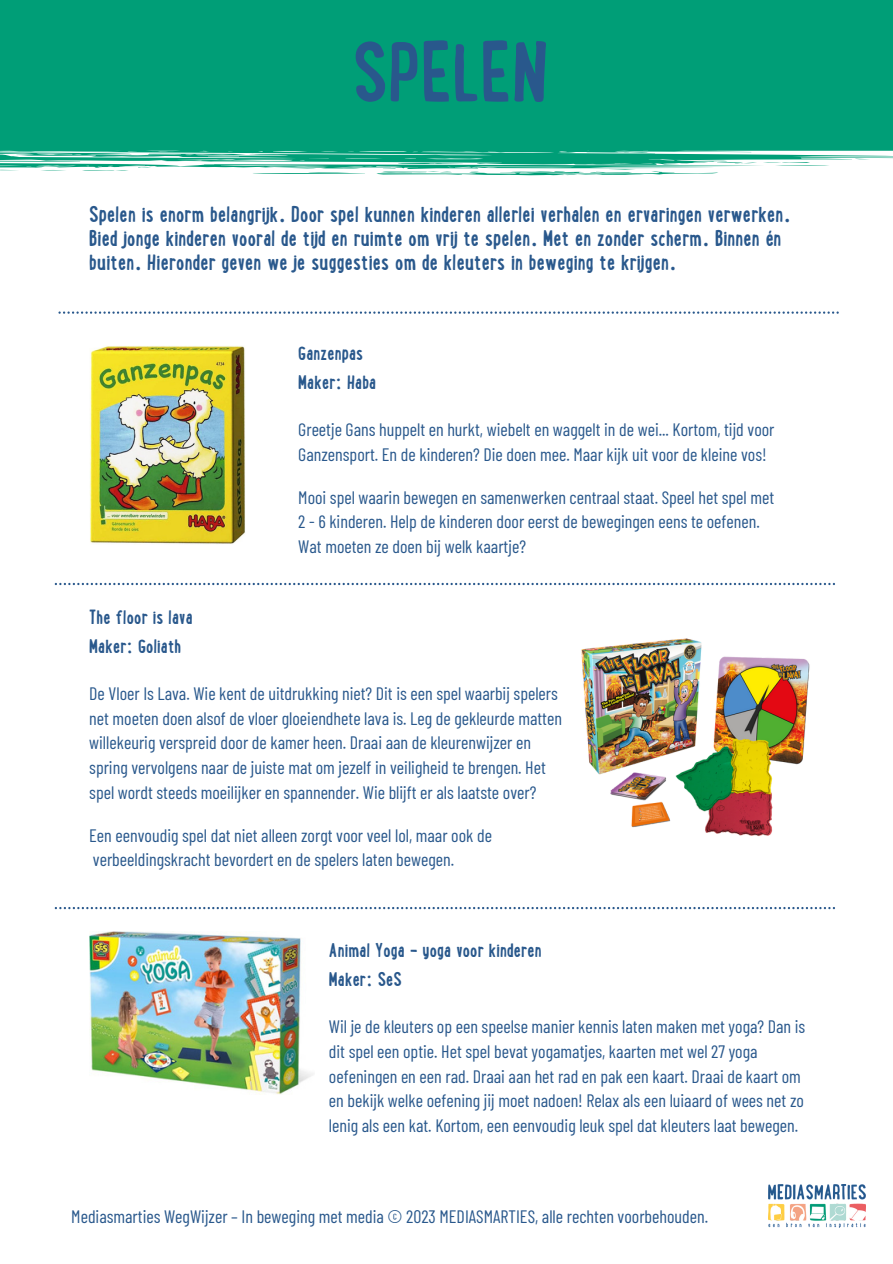
<style>
.page{position:relative;width:893px;height:1264px;background:#fff}
.page>*{position:absolute;margin:0;border:0;box-sizing:border-box;transform-origin:0 0}
.t1{font:700 89.85px "Lunch Box";color:#29588c}
.t2{font:700 24px/23.5px "Lunch Box";color:#29588c}
.t3{font:700 21px/29.2px "Lunch Box";color:#29588c}
.t4{font:18px/24.8px "Barlow Condensed";color:#29588c}
</style>
<div class="page">
<div style="left:0;top:0;width:892px;height:168px;background:#009e77"></div>
<div style="left:0;top:30px;width:80px;height:132px;background:#009e77"></div>
<svg style="left:41px;top:170px;width:25px;height:1px"></svg>
<svg style="left:0;top:170px;width:18px;height:1px"></svg>
<svg style="left:854px;top:159px;width:16px;height:1px"></svg>
<svg style="left:82px;top:170px;width:46px;height:1px"></svg>
<svg style="left:252px;top:162px;width:577px;height:14px"></svg>
<svg style="left:586px;top:152px;width:69px;height:1px"></svg>
<svg style="left:137px;top:167px;width:14px;height:1px"></svg>
<img style="left:768px;top:1184px;width:96px;height:43px">
<svg style="left:58px;top:311px;width:780px;height:3px"></svg>
<svg style="left:55px;top:583px;width:780px;height:2px"></svg>
<img style="left:90px;top:346px;width:155px;height:198px">
<svg style="left:55px;top:907px;width:780px;height:2px"></svg>
<img style="left:581px;top:638px;width:229px;height:199px">
<img style="left:89px;top:931px;width:224px;height:163px">
<h1 class="t1" style="left:352px;top:39px;width:197px">SPELEN</h1>
<p class="t2" style="left:89px;top:206px;width:702px">Spelen is enorm belangrijk. Door spel kunnen kinderen allerlei verhalen en ervaringen verwerken.<br>Bied jonge kinderen vooral de tijd en ruimte om vrij te spelen. Met en zonder scherm. Binnen én buiten. Hieronder geven we je suggesties om de kleuters in beweging te krijgen.</p>
<p class="t3" style="left:298px;top:341px;width:80px">Ganzenpas<br>Maker: Haba</p>
<p class="t4" style="left:298px;top:416px;width:477px">Greetje Gans huppelt en hurkt, wiebelt en waggelt in de wei... Kortom, tijd voor<br>Ganzensport. En de kinderen? Die doen mee. Maar kijk uit voor de kleine vos!</p>
<p class="t4" style="left:298px;top:484px;width:477px">Mooi spel waarin bewegen en samenwerken centraal staat. Speel het spel met<br>2 - 6 kinderen. Help de kinderen door eerst de bewegingen eens te oefenen.<br>Wat moeten ze doen bij welk kaartje?</p>
<p class="t3" style="left:89px;top:604px;width:105px">The floor is lava<br>Maker: Goliath</p>
<p class="t4" style="left:89px;top:680px;width:474px">De Vloer Is Lava. Wie kent de uitdrukking niet? Dit is een spel waarbij spelers net moeten doen alsof de vloer gloeiendhete lava is. Leg de gekleurde matten willekeurig verspreid door de kamer heen. Draai aan de kleurenwijzer en spring vervolgens naar de juiste mat om jezelf in veiligheid te brengen. Het spel wordt steeds moeilijker en spannender. Wie blijft er als laatste over?</p>
<p class="t4" style="left:89px;top:822px;width:404px">Een eenvoudig spel dat niet alleen zorgt voor veel lol, maar ook de verbeeldingskracht bevordert en de spelers laten bewegen.</p>
<p class="t3" style="left:329px;top:937px;width:214px">Animal Yoga - yoga voor kinderen<br>Maker: SeS</p>
<p class="t4" style="left:329px;top:1013px;width:478px">Wil je de kleuters op een speelse manier kennis laten maken met yoga? Dan is dit spel een optie. Het spel bevat yogamatjes, kaarten met wel 27 yoga oefeningen en een rad. Draai aan het rad en pak een kaart. Draai de kaart om en bekijk welke oefening jij moet nadoen! Relax als een luiaard of wees net zo lenig als een kat. Kortom, een eenvoudig leuk spel dat kleuters laat bewegen.</p>
<p class="t4" style="left:71px;top:1202px;width:638px">Mediasmarties WegWijzer – In beweging met media © 2023 MEDIASMARTIES, alle rechten voorbehouden.</p>
</div>
